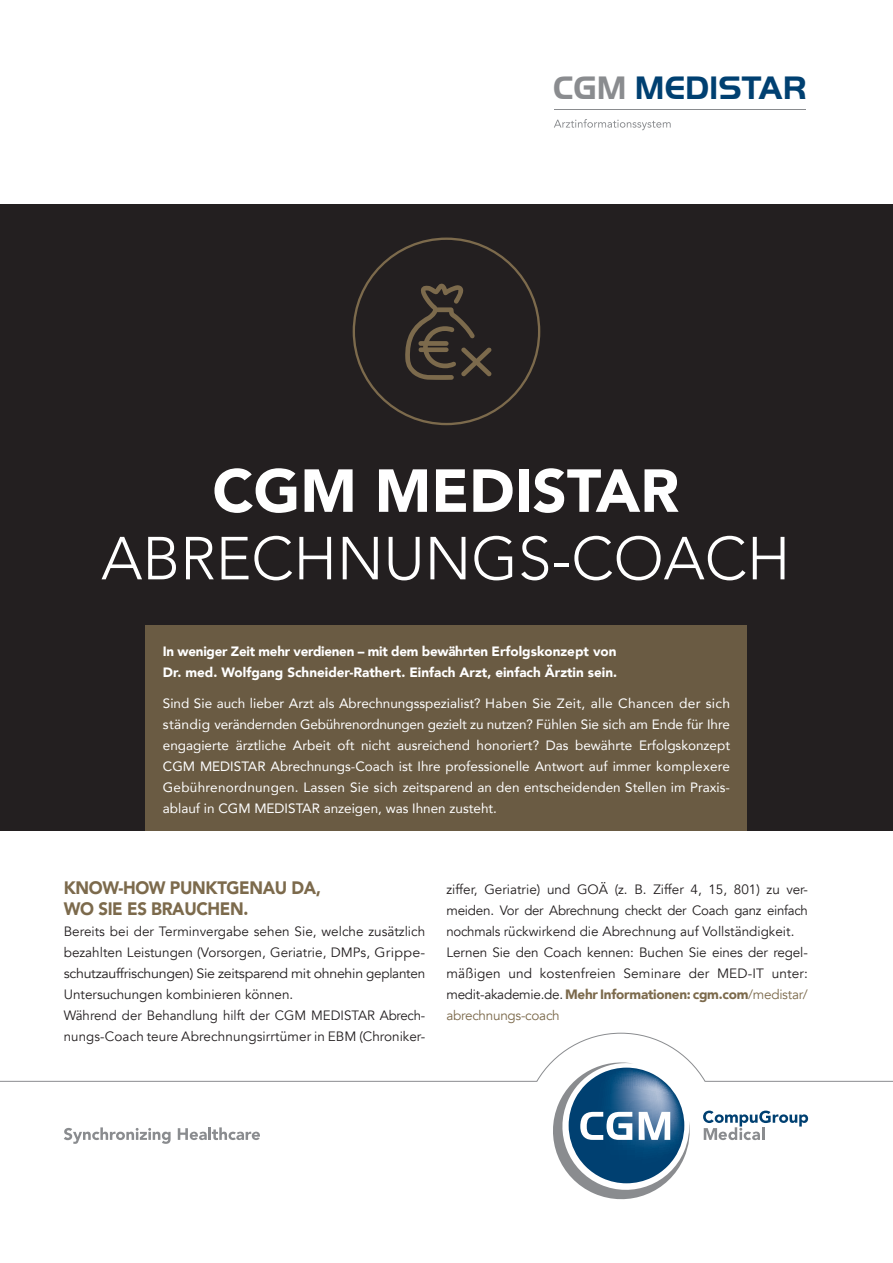
<style>
.page{position:relative;width:893px;height:1263px;background:#fff}
.page>*{position:absolute;margin:0;border:0;box-sizing:border-box;transform-origin:0 0}
.t1{font:300 60px "Avenir";color:#fff}
.t2{font:900 60px "Avenir";color:#fff}
.t3{font:700 33.45px "Handel Gothic Com";color:#004071}
.t4{font:900 18px "Avenir";letter-spacing:-.02em;color:#7c6a4c;scale:.93 1}
.t5{font:13.5px/21px "Avenir";color:#231f20}
.t6{font:13.5px/21px "Avenir";color:#fff;text-align:justify}
.t7{font:900 13.5px/21px "Avenir";color:#fff}
.s1{color:#8a8c8f}
.s2{font-weight:900;color:#7c6a4c}
.s3{color:#7c6a4c}
</style>
<div class="page">
<div style="left:0;top:204px;width:893px;height:627px;background:#231f20"></div>
<div style="left:146px;top:625px;width:601px;height:206px;background:#6a5b43"></div>
<hr style="left:554px;top:110px;width:251px;height:1px;background:#8a8c8f">
<svg style="left:554px;top:119px;width:117px;height:11px"></svg>
<svg style="left:0;top:1032px;width:893px;height:168px"></svg>
<h2 class="t3" style="left:553px;top:68px;width:255px"><span class="s1">CGM</span> MEDISTAR</h2>
<h1 class="t2" style="left:212px;top:439px;width:468px">CGM MEDISTAR</h1>
<h1 class="t1" style="left:101px;top:523px;width:643px">ABRECHNUNGS-COACH</h1>
<p class="t7" style="left:163px;top:640px;width:456px">In weniger Zeit mehr verdienen – mit dem bewährten Erfolgskonzept von<br>Dr. med. Wolfgang Schneider-Rathert. Einfach Arzt, einfach Ärztin sein.</p>
<p class="t6" style="left:163px;top:692px;width:569px">Sind Sie auch lieber Arzt als Abrechnungsspezialist? Haben Sie Zeit, alle Chancen der sich ständig verändernden Gebührenordnungen gezielt zu nutzen? Fühlen Sie sich am Ende für Ihre engagierte ärztliche Arbeit oft nicht ausreichend honoriert? Das bewährte Erfolgskonzept CGM MEDISTAR Abrechnungs-Coach ist Ihre professionelle Antwort auf immer komplexere Gebührenordnungen. Lassen Sie sich zeitsparend an den entscheidenden Stellen im Praxis&shy;ablauf in CGM MEDISTAR anzeigen, was Ihnen zusteht.</p>
<h3 class="t4" style="left:64px;top:872px;width:165px">Know-how punktge</h3>
<h3 class="t4" style="left:249px;top:872px;width:78px">nau da,</h3>
<h3 class="t4" style="left:64px;top:893px;width:200px">wo Sie es brauchen.</h3>
<p class="t5" style="left:64px;top:921px;width:363px">Bereits bei der Terminvergabe sehen Sie, welche zusätzlich bezahlten Leistungen (Vorsorgen, Geriatrie, DMPs, Grippe&shy;schutzauffrischungen) Sie zeitsparend mit ohnehin geplanten Untersuchungen kombinieren können.<br>Während der Behandlung hilft der CGM MEDISTAR Abrech&shy;nungs-Coach teure Abrechnungsirrtümer in EBM (Chroniker-</p>
<p class="t5" style="left:446px;top:879px;width:363px">ziffer, Geriatrie) und GOÄ (z. B. Ziffer 4, 15, 801) zu ver&shy;meiden. Vor der Abrechnung checkt der Coach ganz einfach nochmals rückwirkend die Abrechnung auf Vollständigkeit.<br>Lernen Sie den Coach kennen: Buchen Sie eines der regel&shy;mäßigen und kostenfreien Seminare der MED-IT unter: medit-akademie.de. <span class="s2">Mehr Informationen: cgm.com</span><span class="s3">/medistar/ abrechnungs-coach</span></p>
</div>
